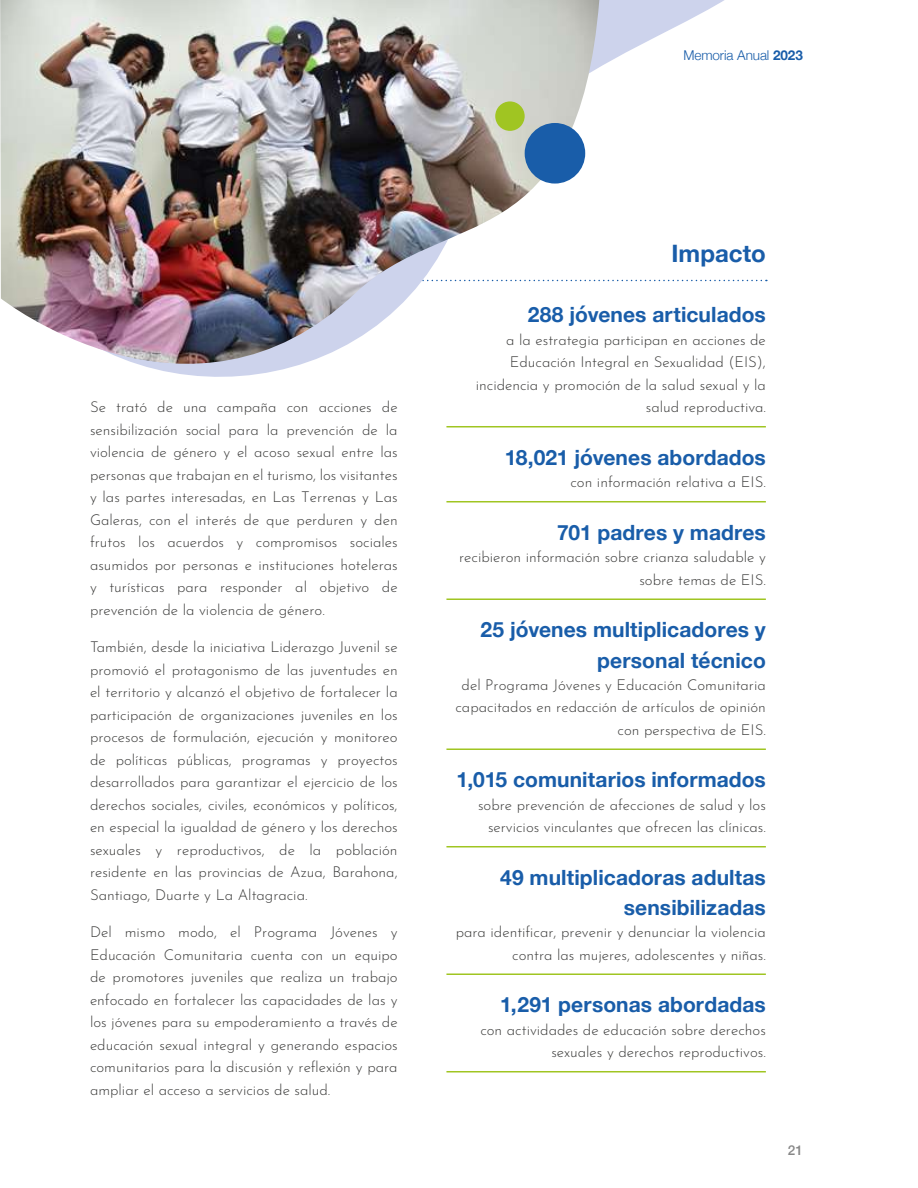
<style>
.page{position:relative;width:918px;height:1188px;background:#fff}
.page>*{position:absolute;margin:0;border:0;box-sizing:border-box;transform-origin:0 0}
.t1{font:700 24px "Helvetica Neue";letter-spacing:.005em;color:#195da9}
.t2{font:700 21px/30px "Helvetica Neue";letter-spacing:.005em;color:#195da9;text-align:right}
.t3{font:100 15px/22.5px "Josefin Sans";color:#3c3c3b;text-align:right}
.t4{font:300 13.5px "Helvetica Neue";letter-spacing:-.005em;color:#195da9}
.t5{font:500 13.5px "Helvetica Neue";color:#878787}
.s1{font-weight:700}
</style>
<div class="page">
<svg style="left:446px;top:0;width:322px;height:428px"></svg>
<img style="left:0;top:0;width:599px;height:398px">
<div style="left:525px;top:123px;width:60px;height:61px;background:#195da9;border-radius:50%"></div>
<div style="left:495px;top:101px;width:30px;height:30px;background:#a0c522;border-radius:50%"></div>
<hr style="left:446px;top:426px;width:320px;height:1px;background:#a0c522">
<hr style="left:446px;top:501px;width:320px;height:1px;background:#a0c522">
<hr style="left:446px;top:598px;width:320px;height:2px;background:#a0c522">
<hr style="left:446px;top:748px;width:320px;height:2px;background:#a0c522">
<hr style="left:446px;top:846px;width:320px;height:1px;background:#a0c522">
<hr style="left:446px;top:973px;width:320px;height:2px;background:#a0c522">
<hr style="left:446px;top:1071px;width:320px;height:1px;background:#a0c522">
<p class="t4" style="left:683px;top:44px;width:121px">Memoria Anual <span class="s1">2023</span></p>
<p class="t3" style="left:90px;top:395px;width:309px;text-align:justify">Se trató de una campaña con acciones de sensibilización social para la prevención de la violencia de género y el acoso sexual entre las personas que trabajan en el turismo, los visitantes y las partes interesadas, en Las Terrenas y Las Galeras, con el interés de que perduren y den frutos los acuerdos y compromisos sociales asumidos por personas e instituciones hoteleras y turísticas para responder al objetivo de prevención de la violencia de género.</p>
<p class="t3" style="left:90px;top:635px;width:309px;text-align:justify">También, desde la iniciativa Liderazgo Juvenil se promovió el protagonismo de las juventudes en el territorio y alcanzó el objetivo de fortalecer la participación de organizaciones juveniles en los procesos de formulación, ejecución y monitoreo de políticas públicas, programas y proyectos desarrollados para garantizar el ejercicio de los derechos sociales, civiles, económicos y políticos, en especial la igualdad de género y los derechos sexuales y reproductivos, de la población residente en las provincias de Azua, Barahona, Santiago, Duarte y La Altagracia.</p>
<p class="t3" style="left:90px;top:920px;width:309px;text-align:justify">Del mismo modo, el Programa Jóvenes y Educación Comunitaria cuenta con un equipo de promotores juveniles que realiza un trabajo enfocado en fortalecer las capacidades de las y los jóvenes para su empoderamiento a través de educación sexual integral y generando espacios comunitarios para la discusión y reflexión y para ampliar el acceso a servicios de salud.</p>
<h1 class="t1" style="left:671px;top:235px;width:96px">Impacto</h1>
<h2 class="t2" style="left:528px;top:301px;width:240px">288 jóvenes articulados</h2>
<p class="t3" style="left:476px;top:327px;width:292px">a la estrategia participan en acciones de Educación Integral en Sexualidad (EIS), incidencia y promoción de la salud sexual y la salud reproductiva.</p>
<h2 class="t2" style="left:505px;top:443px;width:263px">18,021 jóvenes abordados</h2>
<p class="t3" style="left:570px;top:470px;width:197px">con información relativa a EIS.</p>
<h2 class="t2" style="left:557px;top:518px;width:210px">701 padres y madres</h2>
<p class="t3" style="left:459px;top:545px;width:308px">recibieron información sobre crianza saludable y sobre temas de EIS.</p>
<h2 class="t2" style="left:481px;top:616px;width:287px">25 jóvenes multiplicadores y personal técnico</h2>
<p class="t3" style="left:455px;top:672px;width:312px">del Programa Jóvenes y Educación Comunitaria capacitados en redacción de artículos de opinión con perspectiva de EIS.</p>
<h2 class="t2" style="left:457px;top:766px;width:311px">1,015 comunitarios informados</h2>
<p class="t3" style="left:478px;top:792px;width:289px">sobre prevención de afecciones de salud y los servicios vinculantes que ofrecen las clínicas.</p>
<h2 class="t2" style="left:500px;top:863px;width:267px">49 multiplicadoras adultas sensibilizadas</h2>
<p class="t3" style="left:456px;top:920px;width:312px">para identificar, prevenir y denunciar la violencia contra las mujeres, adolescentes y niñas.</p>
<h2 class="t2" style="left:500px;top:991px;width:267px">1,291 personas abordadas</h2>
<p class="t3" style="left:480px;top:1017px;width:287px">con actividades de educación sobre derechos sexuales y derechos reproductivos.</p>
<p class="t5" style="left:788px;top:1139px;width:16px">21</p>
</div>
